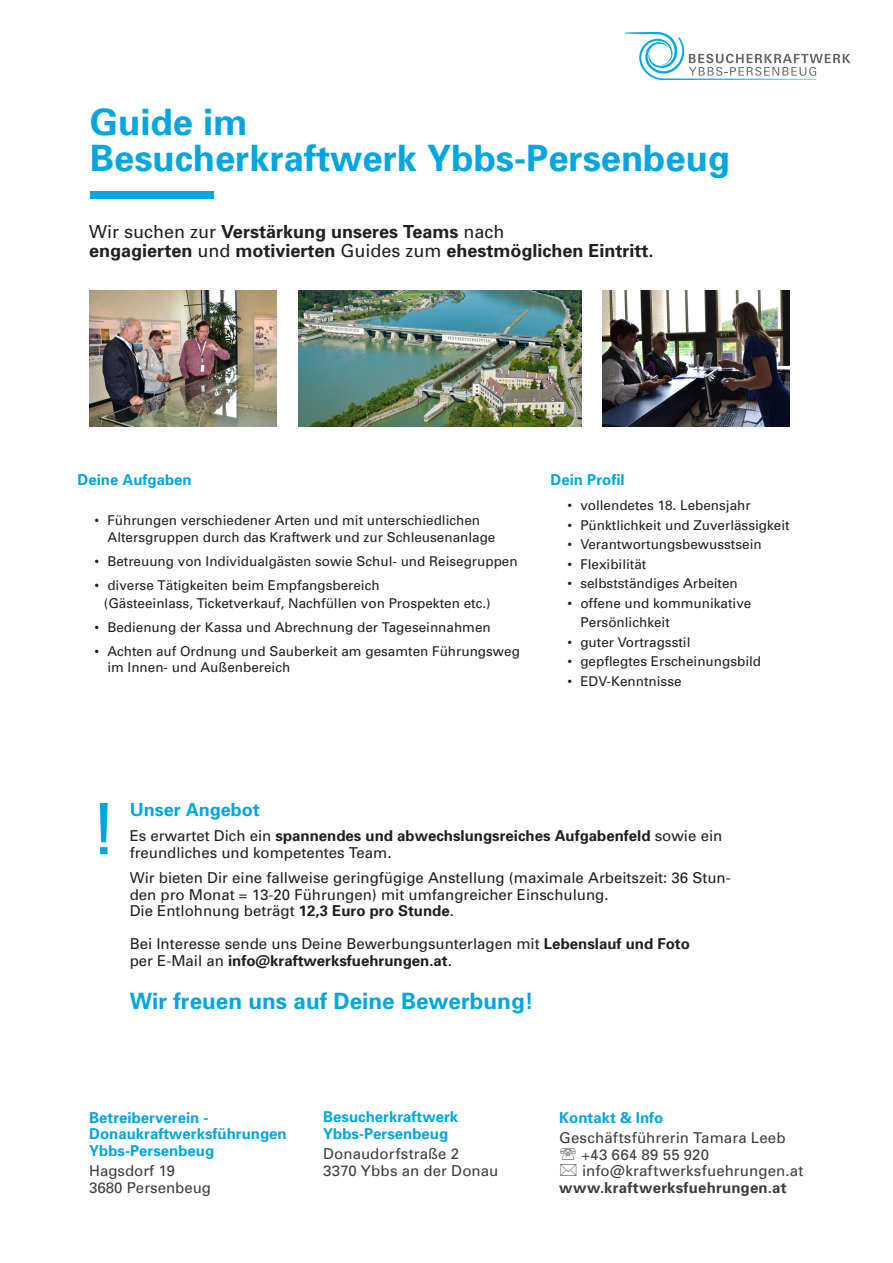
<style>
.page{position:relative;width:893px;height:1263px;background:#fff}
.page>*{position:absolute;margin:0;border:0;box-sizing:border-box;transform-origin:0 0}
.t1{font:70.8px "Univers";color:#00a6e1}
.t2{font:700 36.3px/36.5px "Univers";color:#00a6e1}
.t3{font:700 22.5px "Univers";color:#00a6e1}
.t4{font:700 18px/19.5px "Univers";color:#231f20}
.t5{font:700 18px "Univers";color:#00a6e1}
.t6{font:15px/16.5px "Univers";color:#231f20}
.t7{font:15px/16.5px "Univers";letter-spacing:.01em;color:#3e3e3f}
.t8{font:700 15px/16.5px "Univers";color:#00a6e1}
.t9{font:700 15px "Univers";letter-spacing:.015em;color:#3e3e3f}
.t10{font:13.5px/16.5px "Univers";color:#231f20}
.s1{font-weight:400}
.s2{font-weight:700}
</style>
<div class="page">
<div style="left:90px;top:192px;width:123px;height:7px;background:#00a6e1"></div>
<svg style="left:625px;top:32px;width:225px;height:48px"></svg>
<img style="left:298px;top:291px;width:283px;height:136px">
<img style="left:89px;top:291px;width:188px;height:136px">
<img style="left:602px;top:291px;width:188px;height:136px">
<h2 class="t2" style="left:90px;top:102px;width:642px">Guide im<br>Besucherkraftwerk Ybbs-Persenbeug</h2>
<h3 class="t4" style="left:89px;top:221px;width:566px"><span class="s1">Wir suchen zur</span> Verstärkung unseres Teams <span class="s1">nach<br></span>engagierten <span class="s1">und</span> motivierten <span class="s1">Guides zum</span> ehestmöglichen Eintritt.</h3>
<p class="t8" style="left:78px;top:470px;width:116px">Deine Aufgaben</p>
<p class="t10" style="left:108px;top:512px;width:389px;text-indent:-13px">• Führungen verschiedener Arten und mit unterschiedlichen<br>Altersgruppen durch das Kraftwerk und zur Schleusenanlage</p>
<p class="t10" style="left:95px;top:552px;width:425px">• Betreuung von Individualgästen sowie Schul- und Reisegruppen</p>
<p class="t10" style="left:104px;top:576px;width:388px;line-height:18px;text-indent:-9px">• diverse Tätigkeiten beim Empfangsbereich<br>(Gästeeinlass, Ticketverkauf, Nachfüllen von Prospekten etc.)</p>
<p class="t10" style="left:95px;top:618px;width:398px">• Bedienung der Kassa und Abrechnung der Tageseinnahmen</p>
<p class="t10" style="left:107px;top:642px;width:414px;text-indent:-13px">• Achten auf Ordnung und Sauberkeit am gesamten Führungsweg im Innen- und Außenbereich</p>
<p class="t8" style="left:551px;top:470px;width:76px">Dein Profil</p>
<p class="t10" style="left:568px;top:497px;width:185px">• vollendetes 18. Lebensjahr</p>
<p class="t10" style="left:568px;top:516px;width:224px">• Pünktlichkeit und Zuverlässigkeit</p>
<p class="t10" style="left:568px;top:536px;width:196px">• Verantwortungsbewusstsein</p>
<p class="t10" style="left:568px;top:555px;width:80px">• Flexibilität</p>
<p class="t10" style="left:568px;top:575px;width:172px">• selbstständiges Arbeiten</p>
<p class="t10" style="left:581px;top:593px;width:172px;line-height:19.5px;text-indent:-13px">• offene und kommunikative<br>Persönlichkeit</p>
<p class="t10" style="left:568px;top:633px;width:124px">• guter Vortragsstil</p>
<p class="t10" style="left:568px;top:653px;width:195px">• gepflegtes Erscheinungsbild</p>
<p class="t10" style="left:568px;top:672px;width:116px">• EDV-Kenntnisse</p>
<h1 class="t1" style="left:90px;top:785px;width:29px">!</h1>
<h3 class="t5" style="left:130px;top:798px;width:132px">Unser Angebot</h3>
<p class="t6" style="left:130px;top:827px;width:594px">Es erwartet Dich ein <span class="s2">spannendes und abwechslungsreiches Aufgabenfeld</span> sowie ein freundliches und kompetentes Team.</p>
<p class="t6" style="left:130px;top:869px;width:602px">Wir bieten Dir eine fallweise geringfügige Anstellung (maximale Arbeitszeit: 36 Stun&shy;den pro Monat = 13-20 Führungen) mit umfangreicher Einschulung.<br>Die Entlohnung beträgt <span class="s2">12,3 Euro pro Stunde</span>.</p>
<p class="t6" style="left:130px;top:935px;width:562px">Bei Interesse sende uns Deine Bewerbungsunterlagen mit <span class="s2">Lebenslauf und Foto </span>per E-Mail an <span class="s2">info@kraftwerksfuehrungen.at</span>.</p>
<h3 class="t3" style="left:130px;top:987px;width:405px">Wir freuen uns auf Deine Bewerbung!</h3>
<p class="t8" style="left:89px;top:1108px;width:199px">Betreiberverein -<br>Donaukraftwerksführungen<br>Ybbs-Persenbeug</p>
<p class="t7" style="left:89px;top:1162px;width:123px">Hagsdorf 19<br>3680 Persenbeug</p>
<p class="t8" style="left:323px;top:1108px;width:137px">Besucherkraftwerk<br>Ybbs-Persenbeug</p>
<p class="t7" style="left:323px;top:1145px;width:177px">Donaudorfstraße 2<br>3370 Ybbs an der Donau</p>
<p class="t8" style="left:559px;top:1108px;width:106px">Kontakt &amp; Info</p>
<p class="t7" style="left:581px;top:1129px;width:224px;text-indent:-22px">Geschäftsführerin Tamara Leeb +43 664 89 55 920 info@kraftwerksfuehrungen.at</p>
<p class="t9" style="left:559px;top:1178px;width:229px">www.kraftwerksfuehrungen.at</p>
</div>
